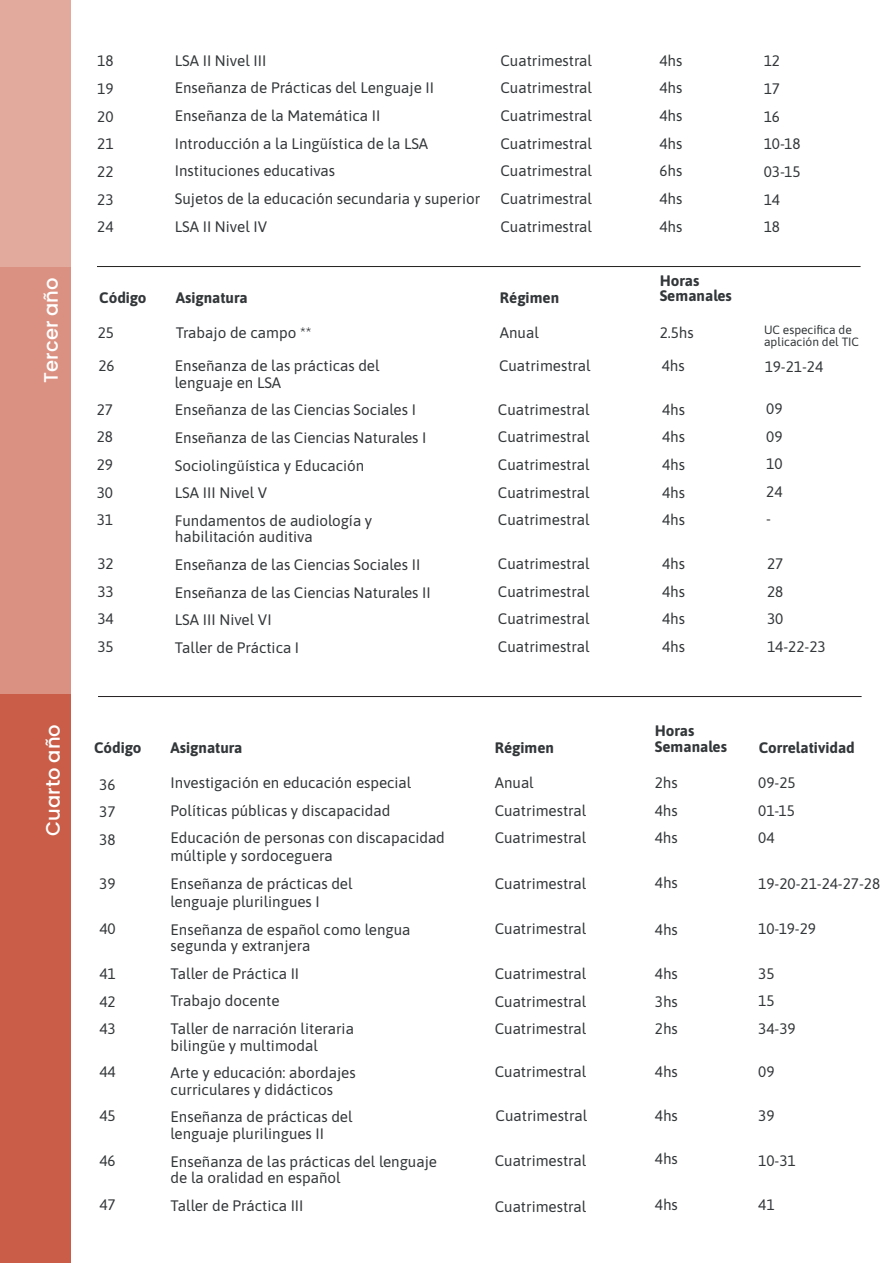
<style>
.page{position:relative;width:893px;height:1263px;background:#fff}
.page>*{position:absolute;margin:0;border:0;box-sizing:border-box;transform-origin:0 0}
.t1{font:500 19.5px "Poppins";color:#fff}
.t2{font:15.15px/27.6px "Asap";color:#333739}
.t3{font:700 15.15px/15.1px "Asap";color:#333739}
.t4{font:12px/12px "Asap";color:#333739}
</style>
<div class="page">
<div style="left:0;top:267px;width:70px;height:996px;background:#db9182"></div>
<div style="left:0;top:694px;width:70px;height:569px;background:#ca5d47"></div>
<div style="left:0;top:0;width:70px;height:267px;background:#e2a99d"></div>
<hr style="left:97px;top:266px;width:764px;height:1px;background:#231f20">
<hr style="left:98px;top:696px;width:764px;height:1px;background:#231f20">
<p class="t1" style="left:40px;top:383px;width:107px;rotate:-90deg">Tercer año</p>
<p class="t1" style="left:42px;top:836px;width:113px;rotate:-90deg">Cuarto año</p>
<p class="t2" style="left:97px;top:46px;width:18px;text-align:justify">18<br>19<br>20<br>21<br>22<br>23<br>24</p>
<p class="t2" style="left:175px;top:46px;width:307px">LSA II Nivel III<br>Enseñanza de Prácticas del Lenguaje II<br>Enseñanza de la Matemática II<br>Introducción a la Lingüística de la LSA<br>Instituciones educativas<br>Sujetos de la educación secundaria y superior<br>LSA II Nivel IV</p>
<p class="t2" style="left:500px;top:46px;width:93px;text-align:justify">Cuatrimestral Cuatrimestral Cuatrimestral Cuatrimestral Cuatrimestral Cuatrimestral Cuatrimestral</p>
<p class="t2" style="left:659px;top:46px;width:24px;text-align:justify">4hs 4hs 4hs 4hs 6hs 4hs 4hs</p>
<p class="t2" style="left:764px;top:46px;width:38px">12<br>17<br>16<br>10-18<br>03-15<br>14<br>18</p>
<p class="t3" style="left:99px;top:289px;width:49px">Código</p>
<p class="t3" style="left:176px;top:289px;width:73px">Asignatura</p>
<p class="t3" style="left:500px;top:289px;width:61px">Régimen</p>
<p class="t3" style="left:660px;top:272px;width:74px">Horas<br>Semanales</p>
<p class="t2" style="left:98px;top:318px;width:18px">25</p>
<p class="t2" style="left:176px;top:318px;width:137px">Trabajo de campo **</p>
<p class="t2" style="left:500px;top:318px;width:41px">Anual</p>
<p class="t2" style="left:660px;top:318px;width:36px">2.5hs</p>
<p class="t4" style="left:764px;top:324px;width:97px">UC especifica de aplicación del TIC</p>
<p class="t2" style="left:175px;top:351px;width:206px">Enseñanza de las prácticas del</p>
<p class="t2" style="left:499px;top:351px;width:93px">Cuatrimestral</p>
<p class="t2" style="left:662px;top:351px;width:24px">4hs</p>
<p class="t2" style="left:175px;top:368px;width:253px">lenguaje en LSA<br>Enseñanza de las Ciencias Sociales I<br>Enseñanza de las Ciencias Naturales I<br>Sociolingüística y Educación<br>LSA III Nivel V<br>Fundamentos de audiología y</p>
<p class="t2" style="left:175px;top:522px;width:257px">habilitación auditiva<br>Enseñanza de las Ciencias Sociales II<br>Enseñanza de las Ciencias Naturales II<br>LSA III Nivel VI<br>Taller de Práctica I</p>
<p class="t2" style="left:98px;top:351px;width:18px">26</p>
<p class="t2" style="left:765px;top:352px;width:60px">19-21-24</p>
<p class="t2" style="left:97px;top:395px;width:18px;text-align:justify">27<br>28<br>29<br>30<br>31</p>
<p class="t2" style="left:498px;top:395px;width:93px;text-align:justify">Cuatrimestral Cuatrimestral Cuatrimestral Cuatrimestral Cuatrimestral</p>
<p class="t2" style="left:662px;top:395px;width:24px;text-align:justify">4hs 4hs 4hs 4hs 4hs</p>
<p class="t2" style="left:766px;top:394px;width:18px;text-align:justify">09<br>09<br>10<br>24 -</p>
<p class="t2" style="left:98px;top:549px;width:18px;text-align:justify">32<br>33<br>34<br>35</p>
<p class="t2" style="left:498px;top:549px;width:93px;text-align:justify">Cuatrimestral Cuatrimestral Cuatrimestral Cuatrimestral</p>
<p class="t2" style="left:662px;top:549px;width:24px;text-align:justify">4hs 4hs 4hs 4hs</p>
<p class="t2" style="left:767px;top:549px;width:60px">27<br>28<br>30<br>14-22-23</p>
<p class="t3" style="left:94px;top:740px;width:49px">Código</p>
<p class="t3" style="left:171px;top:740px;width:73px">Asignatura</p>
<p class="t3" style="left:495px;top:740px;width:61px">Régimen</p>
<p class="t3" style="left:655px;top:723px;width:74px">Horas<br>Semanales</p>
<p class="t3" style="left:759px;top:740px;width:97px">Correlatividad</p>
<p class="t2" style="left:171px;top:768px;width:276px">Investigación en educación especial<br>Políticas públicas y discapacidad<br>Educación de personas con discapacidad</p>
<p class="t2" style="left:171px;top:841px;width:183px">múltiple y sordoceguera<br>Enseñanza de prácticas del</p>
<p class="t2" style="left:171px;top:887px;width:241px">lenguaje plurilingues I<br>Enseñanza de español como lengua</p>
<p class="t2" style="left:171px;top:931px;width:185px">segunda y extranjera<br>Taller de Práctica II<br>Trabajo docente<br>Taller de narración literaria</p>
<p class="t2" style="left:171px;top:1031px;width:187px">bilingüe y multimodal<br>Arte y educación: abordajes</p>
<p class="t2" style="left:171px;top:1075px;width:183px">curriculares y didácticos<br>Enseñanza de prácticas del</p>
<p class="t2" style="left:171px;top:1119px;width:268px">lenguaje plurilingues II<br>Enseñanza de las prácticas del lenguaje</p>
<p class="t2" style="left:171px;top:1163px;width:172px">de la oralidad en español<br>Taller de Práctica III</p>
<p class="t2" style="left:495px;top:768px;width:93px">Anual<br>Cuatrimestral<br>Cuatrimestral</p>
<p class="t2" style="left:655px;top:768px;width:24px;text-align:justify">2hs 4hs 4hs</p>
<p class="t2" style="left:99px;top:770px;width:18px;text-align:justify">36<br>37<br>38</p>
<p class="t2" style="left:758px;top:768px;width:39px;text-align:justify">09-25<br>01-15<br>04</p>
<p class="t2" style="left:655px;top:868px;width:24px">4hs</p>
<p class="t2" style="left:758px;top:869px;width:123px">19-20-21-24-27-28</p>
<p class="t2" style="left:655px;top:915px;width:24px">4hs</p>
<p class="t2" style="left:758px;top:914px;width:59px">10-19-29</p>
<p class="t2" style="left:495px;top:869px;width:93px">Cuatrimestral</p>
<p class="t2" style="left:495px;top:914px;width:93px">Cuatrimestral</p>
<p class="t2" style="left:495px;top:959px;width:93px;line-height:28.2px">Cuatrimestral<br>Cuatrimestral</p>
<p class="t2" style="left:495px;top:1014px;width:93px">Cuatrimestral</p>
<p class="t2" style="left:495px;top:1057px;width:93px">Cuatrimestral</p>
<p class="t2" style="left:496px;top:1101px;width:93px">Cuatrimestral</p>
<p class="t2" style="left:495px;top:1146px;width:93px">Cuatrimestral</p>
<p class="t2" style="left:495px;top:1192px;width:93px">Cuatrimestral</p>
<p class="t2" style="left:99px;top:869px;width:18px">39</p>
<p class="t2" style="left:99px;top:914px;width:18px">40</p>
<p class="t2" style="left:99px;top:959px;width:18px;text-align:justify">41<br>42<br>43</p>
<p class="t2" style="left:655px;top:959px;width:24px;text-align:justify">4hs 3hs 2hs</p>
<p class="t2" style="left:758px;top:959px;width:39px">35<br>15<br>34-39</p>
<p class="t2" style="left:99px;top:1057px;width:18px">44</p>
<p class="t2" style="left:99px;top:1101px;width:18px">45</p>
<p class="t2" style="left:99px;top:1146px;width:18px">46</p>
<p class="t2" style="left:99px;top:1190px;width:18px">47</p>
<p class="t2" style="left:655px;top:1057px;width:24px">4hs</p>
<p class="t2" style="left:655px;top:1101px;width:24px">4hs</p>
<p class="t2" style="left:655px;top:1144px;width:24px">4hs</p>
<p class="t2" style="left:655px;top:1190px;width:24px">4hs</p>
<p class="t2" style="left:758px;top:1057px;width:18px">09</p>
<p class="t2" style="left:758px;top:1101px;width:18px">39</p>
<p class="t2" style="left:758px;top:1146px;width:39px">10-31</p>
<p class="t2" style="left:758px;top:1190px;width:18px">41</p>
</div>
